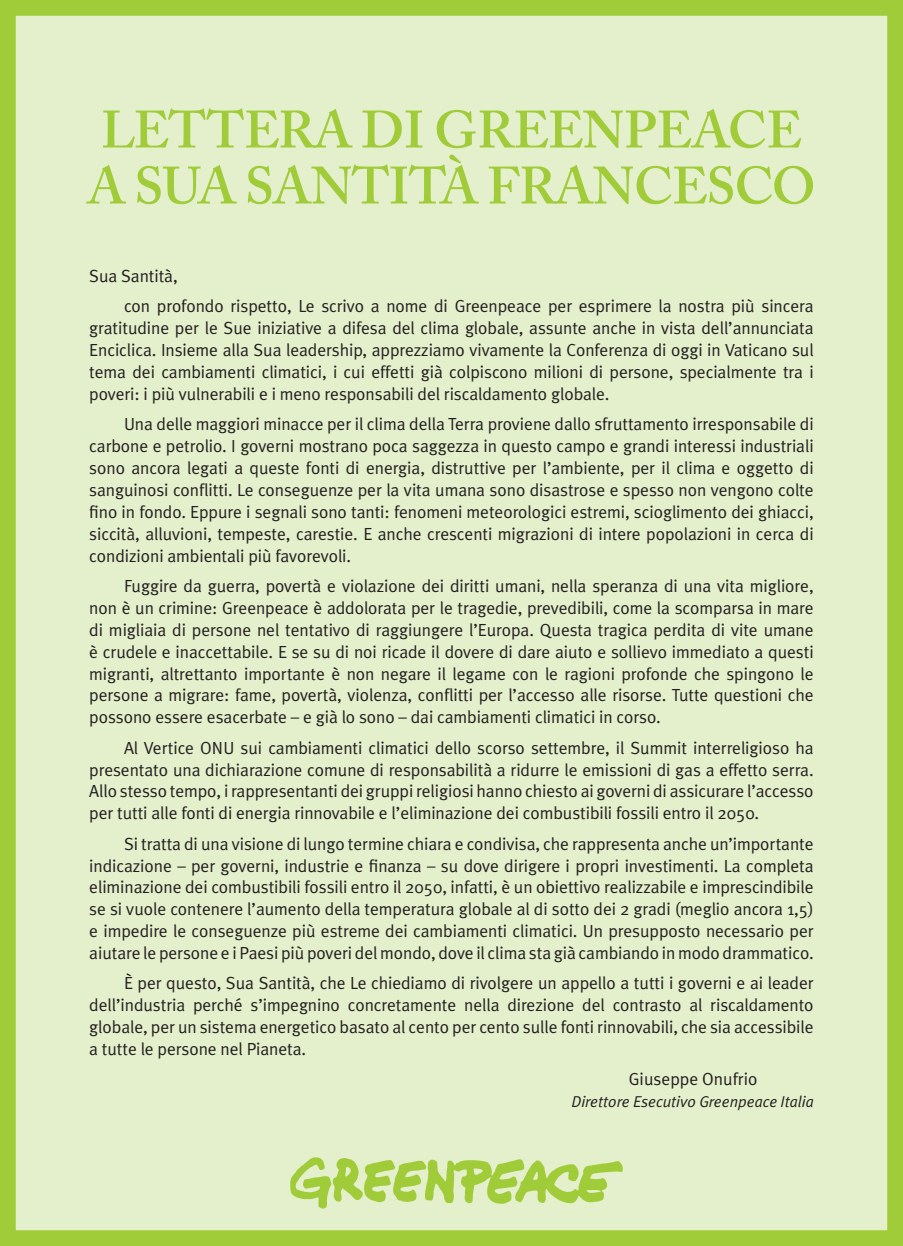
<style>
.page{position:relative;width:903px;height:1246px;background:#fff}
.page>*{position:absolute;margin:0;border:0;box-sizing:border-box;transform-origin:0 0}
.t1{font:600 51.98px/56px "Adobe Caslon Pro";letter-spacing:-.015em;color:#a1cc3a}
.t2{font:17.5px/21.9px "Meta Plus Normal";letter-spacing:-.005em;color:#231f20;text-align:justify}
.t3{font:italic 15.75px "Meta Plus Normal";color:#231f20}
</style>
<div class="page">
<div style="left:8px;top:8px;width:887px;height:1229px;background:#e4efcb"></div>
<div style="left:0;top:0;width:903px;height:1245px;border:16px solid #a1cc3a"></div>
<svg style="left:290px;top:1157px;width:333px;height:51px"></svg>
<h1 class="t1" style="left:87px;top:101px;width:730px">LETTERA DI GREENPEACE<br>A SUA SANTITÀ FRANCESCO</h1>
<p class="t2" style="left:124px;top:261px;width:691px;line-height:30.3px;text-indent:-35px">Sua Santità,<br>con profondo rispetto, Le scrivo a nome di Greenpeace per esprimere la nostra più sincera</p>
<p class="t2" style="left:89px;top:317px;width:726px">gratitudine per le Sue iniziative a difesa del clima globale, assunte anche in vista dell’annunciata Enciclica. Insieme alla Sua leadership, apprezziamo vivamente la Conferenza di oggi in Vaticano sul tema dei cambiamenti climatici, i cui effetti già colpiscono milioni di persone, specialmente tra i poveri: i più vulnerabili e i meno responsabili del riscaldamento globale.</p>
<p class="t2" style="left:89px;top:413px;width:726px;text-indent:35px">Una delle maggiori minacce per il clima della Terra proviene dallo sfruttamento irresponsabile di carbone e petrolio. I governi mostrano poca saggezza in questo campo e grandi interessi industriali sono ancora legati a queste fonti di energia, distruttive per l’ambiente, per il clima e oggetto di sanguinosi conflitti. Le conseguenze per la vita umana sono disastrose e spesso non vengono colte fino in fondo. Eppure i segnali sono tanti: fenomeni meteorologici estremi, scioglimento dei ghiacci, siccità, alluvioni, tempeste, carestie. E anche crescenti migrazioni di intere popolazioni in cerca di condizioni ambientali più favorevoli.</p>
<p class="t2" style="left:89px;top:574px;width:726px;text-indent:35px">Fuggire da guerra, povertà e violazione dei diritti umani, nella speranza di una vita migliore, non è un crimine: Greenpeace è addolorata per le tragedie, prevedibili, come la scomparsa in mare di migliaia di persone nel tentativo di raggiungere l’Europa. Questa tragica perdita di vite umane è crudele e inaccettabile. E se su di noi ricade il dovere di dare aiuto e sollievo immediato a questi migranti, altrettanto importante è non negare il legame con le ragioni profonde che spingono le persone a migrare: fame, povertà, violenza, conflitti per l’accesso alle risorse. Tutte questioni che possono essere esacerbate – e già lo sono – dai cambiamenti climatici in corso.</p>
<p class="t2" style="left:89px;top:736px;width:726px;text-indent:35px">Al Vertice ONU sui cambiamenti climatici dello scorso settembre, il Summit interreligioso ha presentato una dichiarazione comune di responsabilità a ridurre le emissioni di gas a effetto serra.<br>Allo stesso tempo, i rappresentanti dei gruppi religiosi hanno chiesto ai governi di assicurare l’accesso per tutti alle fonti di energia rinnovabile e l’eliminazione dei combustibili fossili entro il 2050.</p>
<p class="t2" style="left:89px;top:832px;width:726px;text-indent:35px">Si tratta di una visione di lungo termine chiara e condivisa, che rappresenta anche un’importante indicazione – per governi, industrie e finanza – su dove dirigere i propri investimenti. La completa eliminazione dei combustibili fossili entro il 2050, infatti, è un obiettivo realizzabile e imprescindibile se si vuole contenere l’aumento della temperatura globale al di sotto dei 2 gradi (meglio ancora 1,5) e impedire le conseguenze più estreme dei cambiamenti climatici. Un presupposto necessario per aiutare le persone e i Paesi più poveri del mondo, dove il clima sta già cambiando in modo drammatico.</p>
<p class="t2" style="left:89px;top:972px;width:726px;text-indent:35px">È per questo, Sua Santità, che Le chiediamo di rivolgere un appello a tutti i governi e ai leader dell’industria perché s’impegnino concretamente nella direzione del contrasto al riscaldamento globale, per un sistema energetico basato al cento per cento sulle fonti rinnovabili, che sia accessibile a tutte le persone nel Pianeta.</p>
<p class="t2" style="left:629px;top:1068px;width:130px">Giuseppe Onufrio</p>
<p class="t3" style="left:571px;top:1092px;width:244px">Direttore Esecutivo Greenpeace Italia</p>
</div>
